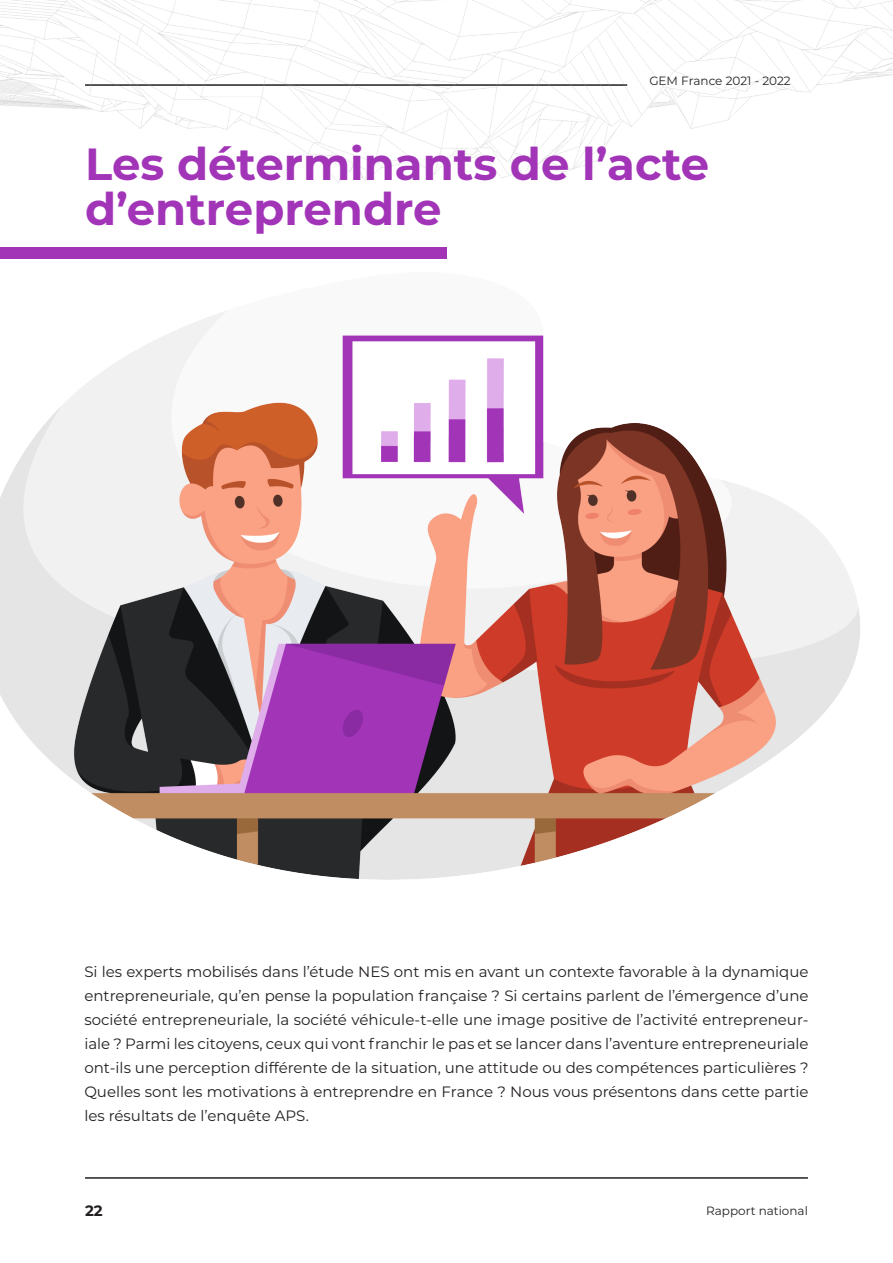
<style>
.page{position:relative;width:893px;height:1263px;background:#fff}
.page>*{position:absolute;margin:0;border:0;box-sizing:border-box;transform-origin:0 0}
.t1{font:700 45px/45px "Montserrat";color:#a234b8}
.t2{font:15px/24px "Montserrat";color:#231f20;text-align:justify}
.t3{font:700 15px "Montserrat";color:#231f20}
.t4{font:12px "Montserrat";color:#231f20}
</style>
<div class="page">
<hr style="left:85px;top:1177px;width:723px;height:2px;background:#231f20">
<img style="left:0;top:0;width:893px;height:183px">
<img style="left:0;top:247px;width:860px;height:633px">
<div style="left:0;top:247px;width:446px;height:12px;background:#a234b8"></div>
<p class="t4" style="left:649px;top:72px;width:143px">GEM France 2021 - 2022</p>
<p class="t1" style="left:85px;top:139px;width:626px">Les déterminants de l’acte d’entreprendre</p>
<p class="t2" style="left:84px;top:959px;width:726px">Si les experts mobilisés dans l’étude NES ont mis en avant un contexte favorable à la dynamique entrepreneuriale, qu’en pense la population française ? Si certains parlent de l’émergence d’une société entrepreneuriale, la société véhicule-t-elle une image positive de l’activité entrepreneur&shy;iale ? Parmi les citoyens, ceux qui vont franchir le pas et se lancer dans l’aventure entrepreneuriale ont-ils une perception différente de la situation, une attitude ou des compétences particulières ?<br>Quelles sont les motivations à entreprendre en France ? Nous vous présentons dans cette partie les résultats de l’enquête APS.</p>
<p class="t3" style="left:85px;top:1200px;width:19px">22</p>
<p class="t4" style="left:706px;top:1202px;width:103px">Rapport national</p>
</div>
